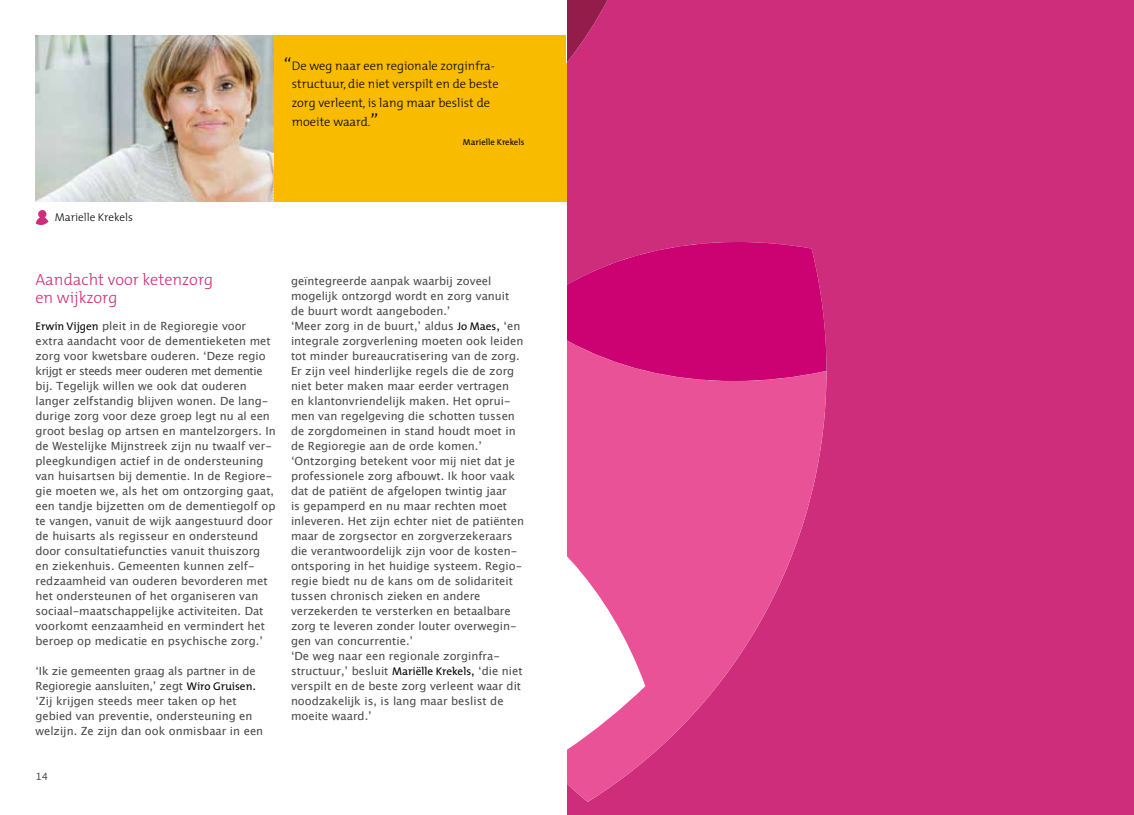
<style>
.page{position:relative;width:1134px;height:815px;background:#fff}
.page>*{position:absolute;margin:0;border:0;box-sizing:border-box;transform-origin:0 0}
.t1{font:300 16.25px/17.5px "The Mix";color:#ce2d7b}
.t2{font:300 12.5px/18.8px "The Mix";color:#000}
.t3{font:11.25px/15px "Lucida Grande";color:#4a4a49}
.t4{font:300 11.25px "The Mix";color:#000}
.t5{font:10px "Lucida Grande";color:#4a4a49}
.t6{font:8.75px "The Mix";color:#000}
.s1{font-size:20px}
.s2{font-family:"The Mix";color:#000}
.s3{color:#000}
</style>
<div class="page">
<img style="left:35px;top:35px;width:239px;height:167px">
<div style="left:274px;top:35px;width:293px;height:167px;background:#f8bb00"></div>
<svg style="left:36px;top:210px;width:12px;height:15px"></svg>
<div style="left:567px;top:0;width:567px;height:815px;background:#ce2d7b"></div>
<svg style="left:645px;top:486px;width:169px;height:275px;fill:#ea5297"></svg>
<svg style="left:567px;top:0;width:260px;height:486px"></svg>
<svg style="left:567px;top:111px;width:78px;height:691px"></svg>
<p class="t2" style="left:292px;top:56px;width:208px;text-indent:-8px"><span class="s1">“</span> De weg naar een regionale zorginfra&shy;structuur, die niet verspilt en de beste zorg verleent, is lang maar beslist de moeite waard.<span class="s1">”</span></p>
<p class="t6" style="left:463px;top:134px;width:63px">Marielle Krekels</p>
<p class="t4" style="left:55px;top:208px;width:80px">Marielle Krekels</p>
<h1 class="t1" style="left:35px;top:270px;width:179px">Aandacht voor ketenzorg en wijkzorg</h1>
<p class="t3" style="left:35px;top:319px;width:242px"><span class="s2">Erwin Vijgen</span> pleit in de Regioregie voor extra aandacht voor de dementieketen met zorg voor kwetsbare ouderen. ‘Deze regio krijgt er steeds meer ouderen met dementie bij. Tegelijk willen we ook dat ouderen langer zelfstandig blijven wonen. De lang&shy;durige zorg voor deze groep legt nu al een groot beslag op artsen en mantelzorgers. In de Westelijke Mijnstreek zijn nu twaalf ver&shy;pleegkundigen actief in de ondersteuning van huisartsen bij dementie. In de Regiore&shy;gie moeten we, als het om ontzorging gaat, een tandje bijzetten om de dementiegolf op te vangen, vanuit de wijk aangestuurd door de huisarts als regisseur en ondersteund door consultatiefuncties vanuit thuiszorg en ziekenhuis. Gemeenten kunnen zelf&shy;redzaamheid van ouderen bevorderen met het ondersteunen of het organiseren van sociaal-maatschappelijke activiteiten. Dat voorkomt eenzaamheid en vermindert het beroep op medicatie en psychische zorg.’</p>
<p class="t3" style="left:35px;top:664px;width:229px">‘Ik zie gemeenten graag als partner in de Regioregie aansluiten,’ zegt <span class="s2">Wiro Gruisen</span><span class="s3">. </span>‘Zij krijgen steeds meer taken op het gebied van preventie, ondersteuning en welzijn. Ze zijn dan ook onmisbaar in een</p>
<p class="t5" style="left:35px;top:771px;width:14px">14</p>
<p class="t3" style="left:291px;top:274px;width:235px">geïntegreerde aanpak waarbij zoveel mogelijk ontzorgd wordt en zorg vanuit de buurt wordt aangeboden.’<br>‘Meer zorg in de buurt,’ aldus <span class="s2">Jo Maes</span><span class="s3">,</span> ‘en integrale zorgverlening moeten ook leiden tot minder bureaucratisering van de zorg.<br>Er zijn veel hinderlijke regels die de zorg niet beter maken maar eerder vertragen en klantonvriendelijk maken. Het oprui&shy;men van regelgeving die schotten tussen de zorgdomeinen in stand houdt moet in de Regioregie aan de orde komen.’ ‘Ontzorging betekent voor mij niet dat je professionele zorg afbouwt. Ik hoor vaak dat de patiënt de afgelopen twintig jaar<br>is gepamperd en nu maar rechten moet inleveren. Het zijn echter niet de patiënten maar de zorgsector en zorgverzekeraars die verantwoordelijk zijn voor de kosten&shy;ontsporing in het huidige systeem. Regio&shy;regie biedt nu de kans om de solidariteit tussen chronisch zieken en andere verzekerden te versterken en betaalbare zorg te leveren zonder louter overwegin&shy;gen van concurrentie.’<br>‘De weg naar een regionale zorginfra&shy;structuur,’ besluit <span class="s2">Mariëlle Krekels</span><span class="s3">,</span> ‘die niet verspilt en de beste zorg verleent waar dit noodzakelijk is, is lang maar beslist de moeite waard.’</p>
</div>
